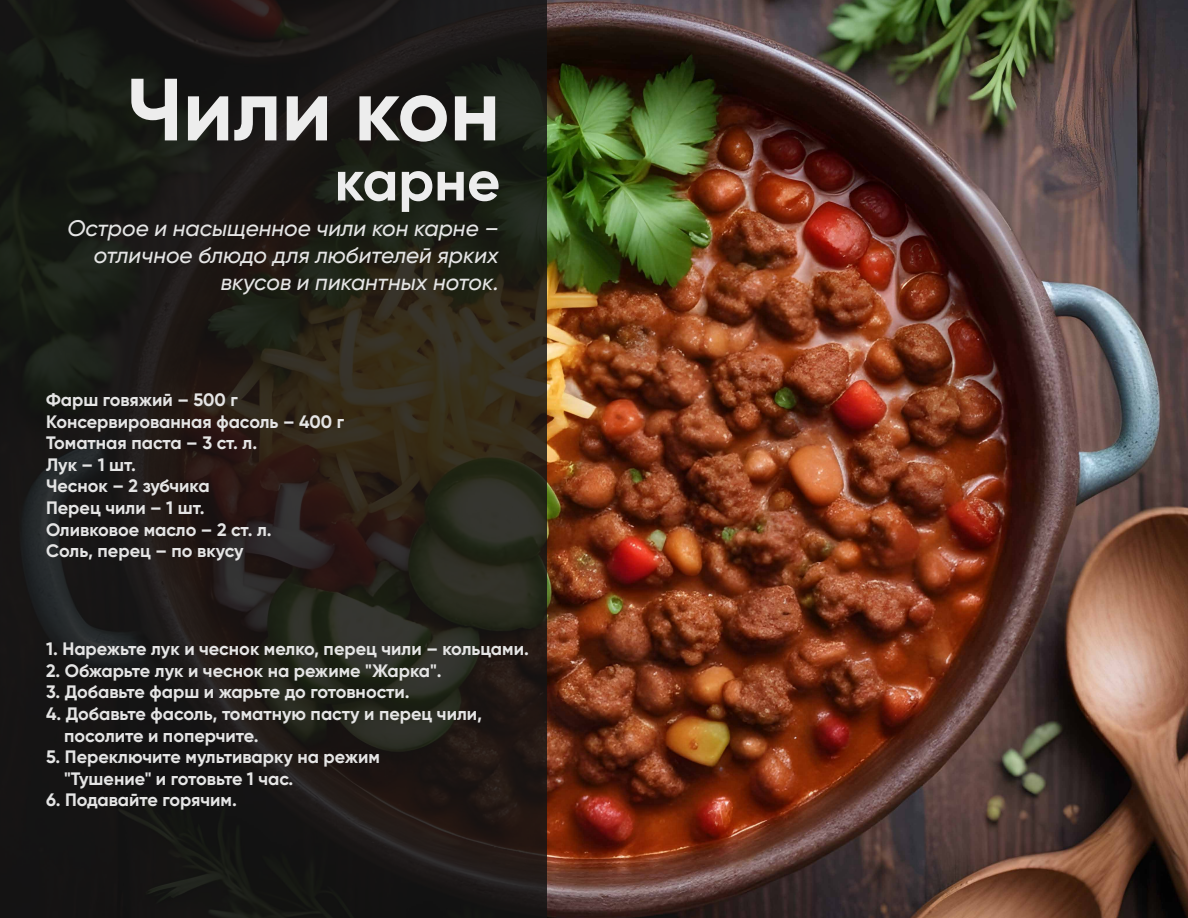
<style>
.page{position:relative;width:1188px;height:918px;background:#fff}
.page>*{position:absolute;margin:0;border:0;box-sizing:border-box;transform-origin:0 0}
.t1{font:700 88.2px "Gilroy";color:#ededed}
.t2{font:700 57.15px "Gilroy";color:#ededed}
.t3{font:italic 500 22.5px/27px "Gilroy";color:#e5e5e5;text-align:right}
.t4{font:700 18px/21.6px "Gilroy";color:#e5e5e5}
</style>
<div class="page">
<img style="left:546px;top:0;width:642px;height:918px">
<svg style="left:0;top:0;width:546px;height:918px;background:#1f1c17"></svg>
<h1 class="t1" style="left:127px;top:54px;width:375px">Чили кон</h1>
<h2 class="t2" style="left:335px;top:145px;width:167px">карне</h2>
<p class="t3" style="left:68px;top:215px;width:433px">Острое и насыщенное чили кон карне – отличное блюдо для любителей ярких вкусов и пикантных ноток.</p>
<p class="t4" style="left:46px;top:389px;width:300px">Фарш говяжий – 500 г<br>Консервированная фасоль – 400 г<br>Томатная паста – 3 ст. л.<br>Лук – 1 шт.<br>Чеснок – 2 зубчика<br>Перец чили – 1 шт.<br>Оливковое масло – 2 ст. л.<br>Соль, перец – по вкусу</p>
<p class="t4" style="left:46px;top:638px;width:484px">1. Нарежьте лук и чеснок мелко, перец чили – кольцами.</p>
<p class="t4" style="left:46px;top:660px;width:397px">2. Обжарьте лук и чеснок на режиме "Жарка".</p>
<p class="t4" style="left:46px;top:681px;width:365px">3. Добавьте фарш и жарьте до готовности.</p>
<p class="t4" style="left:64px;top:703px;width:420px;text-indent:-18px">4. Добавьте фасоль, томатную пасту и перец чили, посолите и поперчите.</p>
<p class="t4" style="left:64px;top:746px;width:317px;text-indent:-18px">5. Переключите мультиварку на режим "Тушение" и готовьте 1 час.</p>
<p class="t4" style="left:46px;top:789px;width:192px">6. Подавайте горячим.</p>
</div>
